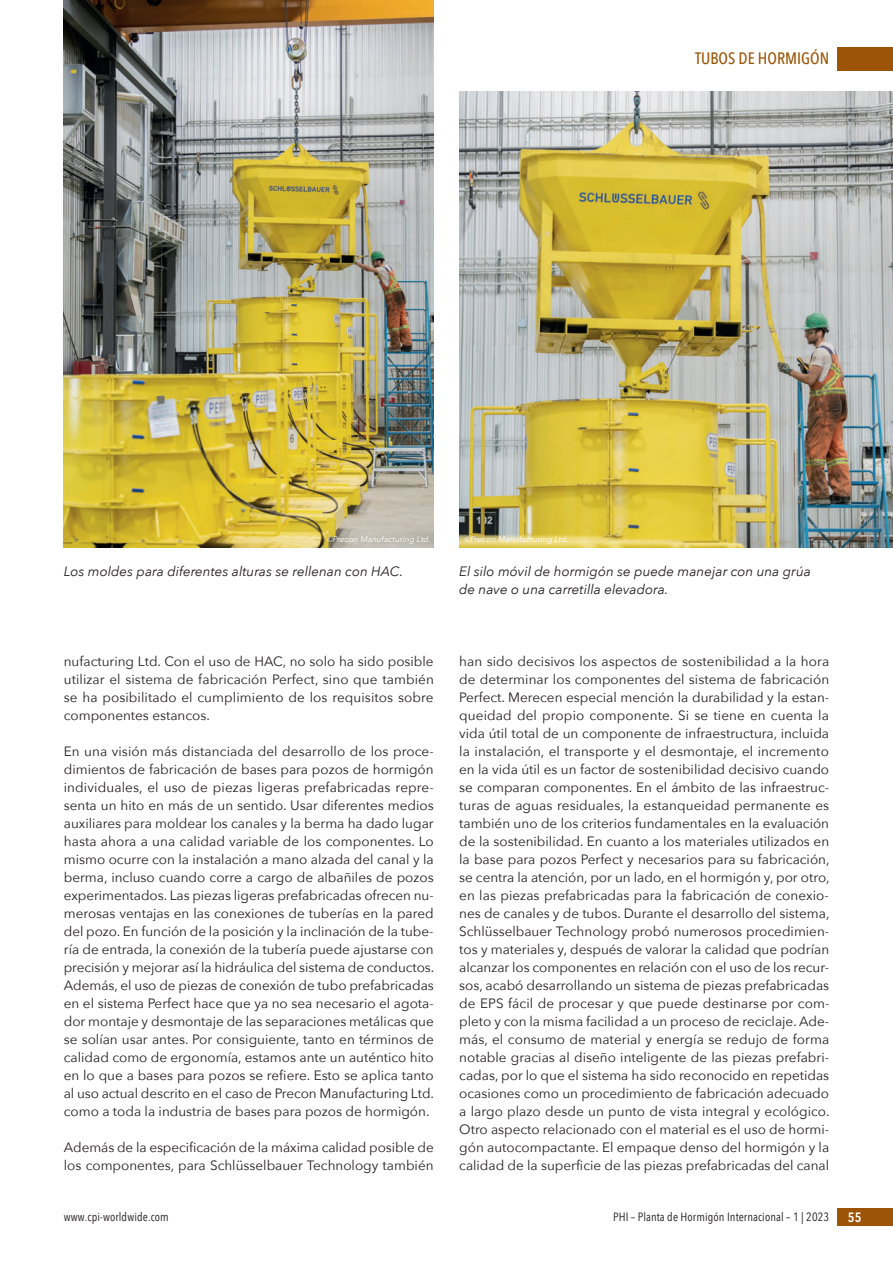
<style>
.page{position:relative;width:893px;height:1263px;background:#fff}
.page>*{position:absolute;margin:0;border:0;box-sizing:border-box;transform-origin:0 0}
.t1{font:500 16.5px "Avenir Next Condensed";color:#9c5506}
.t2{font:13.5px/18px "Avenir Next";color:#231f20;text-align:justify}
.t3{font:italic 13.5px/18px "Avenir Next";color:#231f20}
.t4{font:600 13.5px "Avenir Next Condensed";color:#fff}
.t5{font:12px "Avenir Next Condensed";letter-spacing:.01em;color:#231f20}
.t6{font:italic 8.25px "Avenir Next";color:#fff}
.s1{font-family:"Source Sans Pro"}
</style>
<div class="page">
<div style="left:838px;top:47px;width:55px;height:23px;background:#9c5506"></div>
<div style="left:838px;top:1208px;width:55px;height:18px;background:#9c5506"></div>
<img style="left:64px;top:0;width:370px;height:548px">
<img style="left:459px;top:91px;width:434px;height:457px">
<p class="t1" style="left:695px;top:49px;width:135px">TUBOS DE HORMIGÓN</p>
<p class="t6" style="left:327px;top:532px;width:105px"><span class="s1">©</span>Precon Manufacturing Ltd.</p>
<p class="t6" style="left:465px;top:532px;width:105px"><span class="s1">©</span>Precon Manufacturing Ltd.</p>
<p class="t3" style="left:64px;top:562px;width:341px">Los moldes para diferentes alturas se rellenan con HAC.</p>
<p class="t3" style="left:459px;top:562px;width:353px">El silo móvil de hormigón se puede manejar con una grúa de nave o una carretilla elevadora.</p>
<p class="t2" style="left:64px;top:652px;width:372px">nufacturing Ltd. Con el uso de HAC, no solo ha sido posible utilizar el sistema de fabricación Perfect, sino que también se ha posibilitado el cumplimiento de los requisitos sobre componentes estancos.</p>
<p class="t2" style="left:64px;top:742px;width:372px">En una visión más distanciada del desarrollo de los proce&shy;dimientos de fabricación de bases para pozos de hormigón individuales, el uso de piezas ligeras prefabricadas repre&shy;senta un hito en más de un sentido. Usar diferentes medios auxiliares para moldear los canales y la berma ha dado lugar hasta ahora a una calidad variable de los componentes. Lo mismo ocurre con la instalación a mano alzada del canal y la berma, incluso cuando corre a cargo de albañiles de pozos experimentados. Las piezas ligeras prefabricadas ofrecen nu&shy;merosas ventajas en las conexiones de tuberías en la pared del pozo. En función de la posición y la inclinación de la tube&shy;ría de entrada, la conexión de la tubería puede ajustarse con precisión y mejorar así la hidráulica del sistema de conductos.<br>Además, el uso de piezas de conexión de tubo prefabricadas en el sistema Perfect hace que ya no sea necesario el agota&shy;dor montaje y desmontaje de las separaciones metálicas que se solían usar antes. Por consiguiente, tanto en términos de calidad como de ergonomía, estamos ante un auténtico hito en lo que a bases para pozos se refiere. Esto se aplica tanto al uso actual descrito en el caso de Precon Manufacturing Ltd. como a toda la industria de bases para pozos de hormigón.</p>
<p class="t2" style="left:64px;top:1138px;width:371px">Además de la especificación de la máxima calidad posible de los componentes, para Schlüsselbauer Technology también</p>
<p class="t2" style="left:459px;top:652px;width:372px">han sido decisivos los aspectos de sostenibilidad a la hora de determinar los componentes del sistema de fabricación Perfect. Merecen especial mención la durabilidad y la estan&shy;queidad del propio componente. Si se tiene en cuenta la vida útil total de un componente de infraestructura, incluida la instalación, el transporte y el desmontaje, el incremento en la vida útil es un factor de sostenibilidad decisivo cuando se comparan componentes. En el ámbito de las infraestruc&shy;turas de aguas residuales, la estanqueidad permanente es también uno de los criterios fundamentales en la evaluación de la sostenibilidad. En cuanto a los materiales utilizados en la base para pozos Perfect y necesarios para su fabricación, se centra la atención, por un lado, en el hormigón y, por otro, en las piezas prefabricadas para la fabricación de conexio&shy;nes de canales y de tubos. Durante el desarrollo del sistema, Schlüsselbauer Technology probó numerosos procedimien&shy;tos y materiales y, después de valorar la calidad que podrían alcanzar los componentes en relación con el uso de los recur&shy;sos, acabó desarrollando un sistema de piezas prefabricadas de EPS fácil de procesar y que puede destinarse por com&shy;pleto y con la misma facilidad a un proceso de reciclaje. Ade&shy;más, el consumo de material y energía se redujo de forma notable gracias al diseño inteligente de las piezas prefabri&shy;cadas, por lo que el sistema ha sido reconocido en repetidas ocasiones como un procedimiento de fabricación adecuado a largo plazo desde un punto de vista integral y ecológico.<br>Otro aspecto relacionado con el material es el uso de hormi&shy;gón autocompactante. El empaque denso del hormigón y la calidad de la superficie de las piezas prefabricadas del canal</p>
<p class="t5" style="left:64px;top:1207px;width:107px">www.cpi-worldwide.com</p>
<p class="t5" style="left:613px;top:1207px;width:218px">PHI – Planta de Hormigón Internacional – 1 | 2023</p>
<p class="t4" style="left:848px;top:1206px;width:15px">55</p>
</div>
